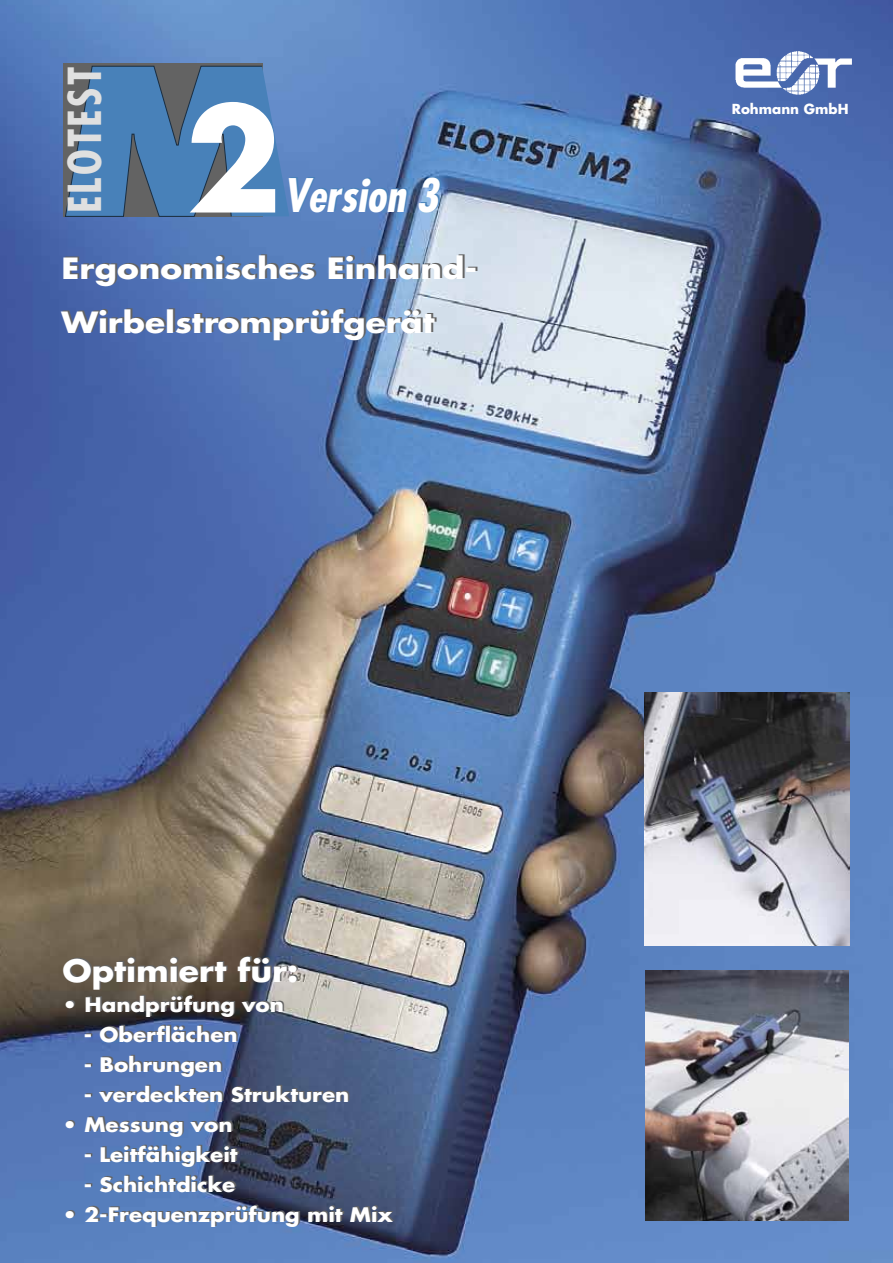
<style>
.page{position:relative;width:893px;height:1263px;background:#fff}
.page>*{position:absolute;margin:0;border:0;box-sizing:border-box;transform-origin:0 0}
.t1{font:italic 700 condensed 45px "Futura";color:#fff}
.t2{font:700 condensed 44.25px "Futura";letter-spacing:.05em;color:#e0e0e0}
.t3{font:700 30px "Futura";color:#fff;scale:1.1 1}
.t4{font:700 28.5px/54.2px "Futura";color:#fff;scale:1.15 1}
.t5{font:700 19.5px "Futura";color:#fff;scale:1.1 1}
.t6{font:700 13.5px "Futura";color:#fff}
</style>
<div class="page">
<img style="left:0;top:0;width:893px;height:1263px">
<img style="left:733px;top:50px;width:123px;height:49px">
<img style="left:645px;top:693px;width:204px;height:253px">
<img style="left:645px;top:970px;width:204px;height:251px">
<svg style="left:63px;top:64px;width:199px;height:153px"></svg>
<svg style="left:65px;top:66px;width:224px;height:151px"></svg>
<h2 class="t2" style="left:56px;top:213px;width:148px;rotate:-90deg">ELOTEST</h2>
<h1 class="t1" style="left:283px;top:166px;width:166px">Version 3</h1>
<h3 class="t4" style="left:61px;top:241px;width:363px">Ergonomisches Einhand-<br>Wirbelstromprüfgerät</h3>
<h3 class="t3" style="left:62px;top:949px;width:216px">Optimiert für:</h3>
<p class="t5" style="left:62px;top:991px;width:203px">• Handprüfung von</p>
<p class="t5" style="left:84px;top:1021px;width:141px">- Oberflächen</p>
<p class="t5" style="left:84px;top:1051px;width:127px">- Bohrungen</p>
<p class="t5" style="left:84px;top:1081px;width:243px">- verdeckten Strukturen</p>
<p class="t5" style="left:62px;top:1111px;width:156px">• Messung von</p>
<p class="t5" style="left:84px;top:1141px;width:141px">- Leitfähigkeit</p>
<p class="t5" style="left:84px;top:1171px;width:139px">- Schichtdicke</p>
<p class="t5" style="left:62px;top:1201px;width:302px">• 2-Frequenzprüfung mit Mix</p>
<p class="t6" style="left:732px;top:100px;width:118px">Rohmann GmbH</p>
</div>
